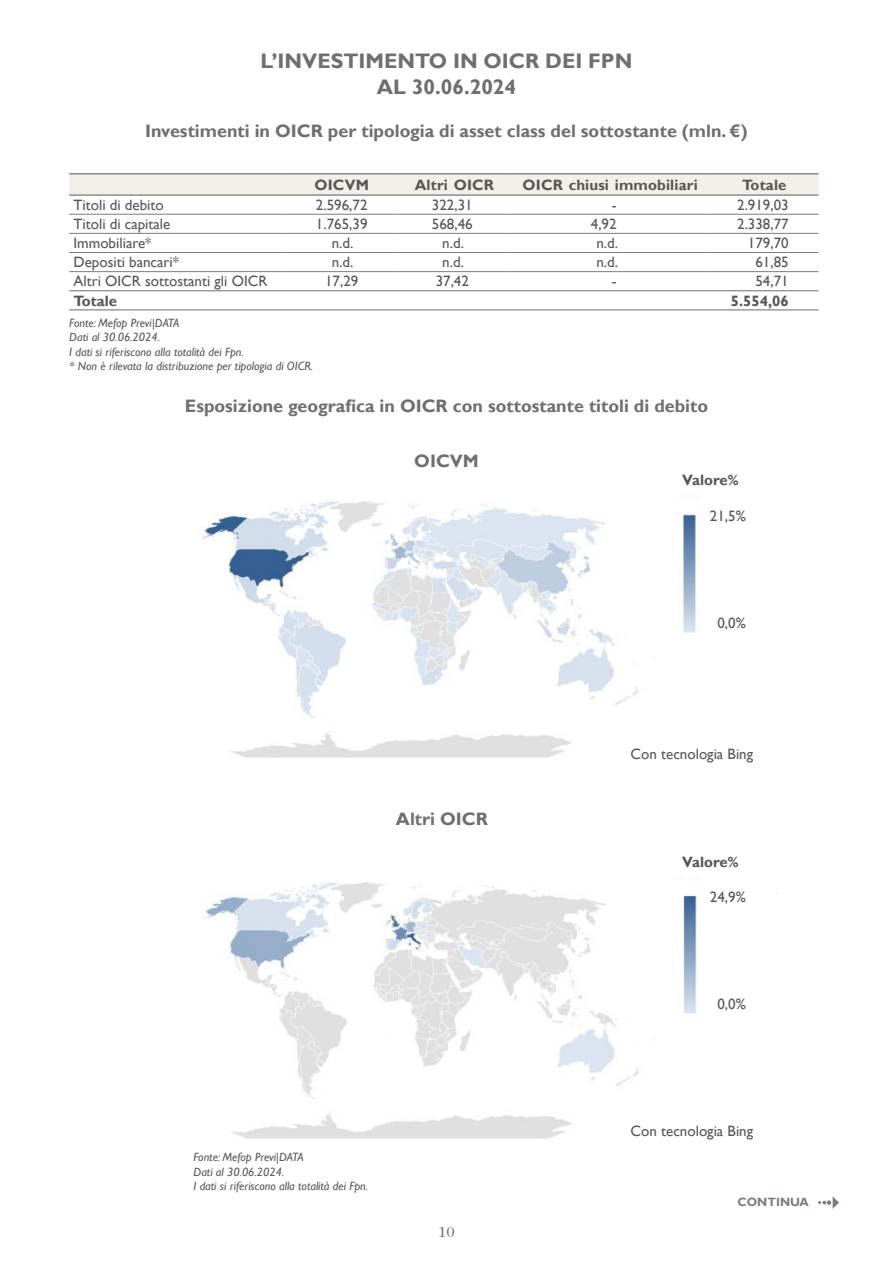
<style>
.page{position:relative;width:893px;height:1263px;background:#fff}
.page>*{position:absolute;margin:0;border:0;box-sizing:border-box;transform-origin:0 0}
.t1{font:700 21px/25.2px "Gill Sans";color:#706f6f;text-align:center}
.t2{font:700 18px "Gill Sans";color:#706f6f}
.t3{font:15px "Gill Sans";color:#575756}
.t4{font:700 15px "Gill Sans";letter-spacing:.01em;color:#575756}
.t5{font:15px "Caslon 224 Std";color:#706f6f}
.t6{font:italic 12px/14.4px "Gill Sans";color:#575756}
.t7{font:700 12px "Gill Sans";color:#817a79}
</style>
<div class="page">
<svg style="left:818px;top:1196px;width:21px;height:13px"></svg>
<div style="left:69px;top:175px;width:749px;height:20px;background:#f1efe8"></div>
<hr style="left:69px;top:174px;width:216px;height:1px;background:#5d5655">
<hr style="left:285px;top:174px;width:114px;height:1px;background:#5d5655">
<hr style="left:399px;top:174px;width:111px;height:1px;background:#5d5655">
<hr style="left:510px;top:174px;width:200px;height:1px;background:#5d5655">
<hr style="left:710px;top:174px;width:108px;height:1px;background:#5d5655">
<hr style="left:69px;top:195px;width:216px;height:1px;background:#5d5655">
<hr style="left:285px;top:195px;width:114px;height:1px;background:#5d5655">
<hr style="left:399px;top:195px;width:111px;height:1px;background:#5d5655">
<hr style="left:510px;top:195px;width:200px;height:1px;background:#5d5655">
<hr style="left:710px;top:195px;width:108px;height:1px;background:#5d5655">
<hr style="left:69px;top:290px;width:216px;height:1px;background:#817a79">
<hr style="left:285px;top:290px;width:114px;height:1px;background:#817a79">
<hr style="left:399px;top:290px;width:111px;height:1px;background:#817a79">
<hr style="left:510px;top:290px;width:200px;height:1px;background:#817a79">
<hr style="left:710px;top:290px;width:108px;height:1px;background:#817a79">
<hr style="left:69px;top:309px;width:216px;height:1px;background:#817a79">
<hr style="left:285px;top:309px;width:114px;height:1px;background:#817a79">
<hr style="left:399px;top:309px;width:111px;height:1px;background:#817a79">
<hr style="left:510px;top:309px;width:200px;height:1px;background:#817a79">
<hr style="left:710px;top:309px;width:108px;height:1px;background:#817a79">
<hr style="left:69px;top:214px;width:216px;height:1px;background:#817a79">
<hr style="left:285px;top:214px;width:114px;height:1px;background:#817a79">
<hr style="left:399px;top:214px;width:111px;height:1px;background:#817a79">
<hr style="left:510px;top:214px;width:200px;height:1px;background:#817a79">
<hr style="left:710px;top:214px;width:108px;height:1px;background:#817a79">
<hr style="left:69px;top:233px;width:216px;height:1px;background:#817a79">
<hr style="left:285px;top:233px;width:114px;height:1px;background:#817a79">
<hr style="left:399px;top:233px;width:111px;height:1px;background:#817a79">
<hr style="left:510px;top:233px;width:200px;height:1px;background:#817a79">
<hr style="left:710px;top:233px;width:108px;height:1px;background:#817a79">
<hr style="left:69px;top:252px;width:216px;height:1px;background:#817a79">
<hr style="left:285px;top:252px;width:114px;height:1px;background:#817a79">
<hr style="left:399px;top:252px;width:111px;height:1px;background:#817a79">
<hr style="left:510px;top:252px;width:200px;height:1px;background:#817a79">
<hr style="left:710px;top:252px;width:108px;height:1px;background:#817a79">
<hr style="left:69px;top:271px;width:216px;height:1px;background:#817a79">
<hr style="left:285px;top:271px;width:114px;height:1px;background:#817a79">
<hr style="left:399px;top:271px;width:111px;height:1px;background:#817a79">
<hr style="left:510px;top:271px;width:200px;height:1px;background:#817a79">
<hr style="left:710px;top:271px;width:108px;height:1px;background:#817a79">
<img style="left:201px;top:501px;width:497px;height:257px">
<img style="left:204px;top:882px;width:493px;height:257px">
<div style="left:595px;top:749px;width:193px;height:20px;background:#fff"></div>
<div style="left:595px;top:1125px;width:193px;height:20px;background:#fff"></div>
<h1 class="t1" style="left:261px;top:49px;width:373px">L’INVESTIMENTO IN OICR DEI FPN<br>AL 30.06.2024</h1>
<p class="t2" style="left:145px;top:121px;width:604px">Investimenti in OICR per tipologia di asset class del sottostante (mln. €)</p>
<p class="t4" style="left:315px;top:176px;width:56px">OICVM</p>
<p class="t4" style="left:415px;top:176px;width:81px">Altri OICR</p>
<p class="t4" style="left:523px;top:176px;width:177px">OICR chiusi immobiliari</p>
<p class="t4" style="left:742px;top:176px;width:46px">Totale</p>
<p class="t3" style="left:73px;top:196px;width:92px">Titoli di debito</p>
<p class="t3" style="left:316px;top:196px;width:53px">2.596,72</p>
<p class="t3" style="left:432px;top:196px;width:42px">322,31</p>
<p class="t3" style="left:612px;top:196px;width:6px">-</p>
<p class="t3" style="left:737px;top:196px;width:53px">2.919,03</p>
<p class="t3" style="left:73px;top:215px;width:98px">Titoli di capitale</p>
<p class="t3" style="left:316px;top:215px;width:53px">1.765,39</p>
<p class="t3" style="left:432px;top:215px;width:42px">568,46</p>
<p class="t3" style="left:591px;top:215px;width:27px">4,92</p>
<p class="t3" style="left:737px;top:215px;width:53px">2.338,77</p>
<p class="t3" style="left:73px;top:234px;width:80px">Immobiliare*</p>
<p class="t3" style="left:332px;top:234px;width:23px">n.d.</p>
<p class="t3" style="left:442px;top:234px;width:23px">n.d.</p>
<p class="t3" style="left:596px;top:234px;width:23px">n.d.</p>
<p class="t3" style="left:748px;top:234px;width:42px">179,70</p>
<p class="t3" style="left:73px;top:253px;width:107px">Depositi bancari*</p>
<p class="t3" style="left:332px;top:253px;width:23px">n.d.</p>
<p class="t3" style="left:442px;top:253px;width:23px">n.d.</p>
<p class="t3" style="left:596px;top:253px;width:23px">n.d.</p>
<p class="t3" style="left:755px;top:253px;width:35px">61,85</p>
<p class="t3" style="left:73px;top:273px;width:195px">Altri OICR sottostanti gli OICR</p>
<p class="t3" style="left:325px;top:273px;width:35px">17,29</p>
<p class="t3" style="left:436px;top:273px;width:35px">37,42</p>
<p class="t3" style="left:612px;top:273px;width:6px">-</p>
<p class="t3" style="left:755px;top:273px;width:35px">54,71</p>
<p class="t4" style="left:73px;top:291px;width:45px">Totale</p>
<p class="t4" style="left:731px;top:291px;width:59px">5.554,06</p>
<p class="t6" style="left:69px;top:316px;width:245px">Fonte: Mefop Previ|DATA<br>Dati al 30.06.2024.<br>I dati si riferiscono alla totalità dei Fpn.<br>* Non è rilevata la distribuzione per tipologia di OICR.</p>
<p class="t2" style="left:185px;top:395px;width:525px">Esposizione geografica in OICR con sottostante titoli di debito</p>
<p class="t2" style="left:414px;top:450px;width:66px">OICVM</p>
<p class="t4" style="left:682px;top:471px;width:58px">Valore%</p>
<p class="t3" style="left:710px;top:508px;width:37px">21,5%</p>
<p class="t3" style="left:717px;top:614px;width:30px">0,0%</p>
<p class="t2" style="left:396px;top:808px;width:93px">Altri OICR</p>
<p class="t6" style="left:193px;top:1150px;width:176px">Fonte: Mefop Previ|DATA<br>Dati al 30.06.2024.<br>I dati si riferiscono alla totalità dei Fpn.</p>
<p class="t5" style="left:438px;top:1224px;width:18px">10</p>
<p class="t3" style="left:631px;top:745px;width:124px">Con tecnologia Bing</p>
<p class="t4" style="left:682px;top:853px;width:58px">Valore%</p>
<p class="t3" style="left:710px;top:888px;width:37px">24,9%</p>
<p class="t3" style="left:717px;top:995px;width:30px">0,0%</p>
<p class="t3" style="left:631px;top:1122px;width:124px">Con tecnologia Bing</p>
<p class="t7" style="left:738px;top:1194px;width:73px">CONTINUA</p>
</div>
